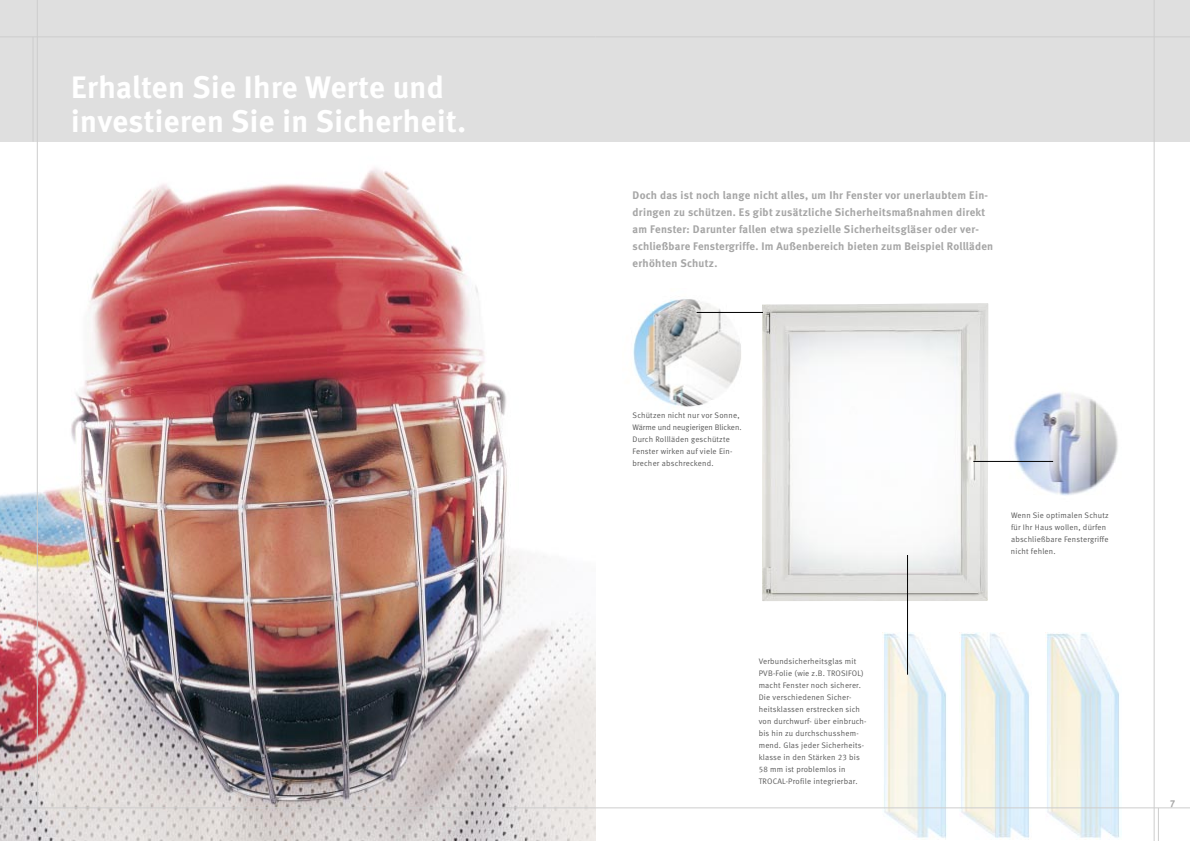
<style>
.page{position:relative;width:1190px;height:841px;background:#fff}
.page>*{position:absolute;margin:0;border:0;box-sizing:border-box;transform-origin:0 0}
.t1{font:31px/34px "Meta Bold LF";letter-spacing:.015em;color:#fff}
.t2{font:11px/17px "Meta Bold LF";letter-spacing:.025em;color:#a6a6a6}
.t3{font:10px "Meta Bold LF";color:#a6a6a6}
.t4{font:8px/12px "Meta Normal LF";letter-spacing:.025em;color:#5b5b5b}
</style>
<div class="page">
<img style="left:0;top:168px;width:596px;height:673px">
<div style="left:596px;top:0;width:594px;height:142px;background:#dfdfdf"></div>
<hr style="left:1154px;top:0;width:1px;height:841px;background:#cdcdcd">
<hr style="left:1158px;top:808px;width:1px;height:33px;background:#cdcdcd">
<hr style="left:596px;top:37px;width:594px;height:1px;background:#cdcdcd">
<img style="left:882px;top:632px;width:66px;height:207px">
<img style="left:960px;top:633px;width:71px;height:205px">
<img style="left:1045px;top:632px;width:76px;height:207px">
<img style="left:762px;top:303px;width:226px;height:298px">
<div style="left:0;top:0;width:596px;height:142px;background:#dfdfdf"></div>
<hr style="left:37px;top:0;width:1px;height:841px;background:#cdcdcd">
<hr style="left:33px;top:37px;width:1px;height:105px;background:#cdcdcd">
<hr style="left:0;top:37px;width:596px;height:1px;background:#cdcdcd">
<hr style="left:0;top:808px;width:596px;height:1px;background:#cdcdcd">
<img style="left:994px;top:392px;width:124px;height:104px">
<img style="left:633px;top:299px;width:108px;height:108px">
<hr style="left:697px;top:312px;width:66px;height:1px;background:#000">
<hr style="left:973px;top:461px;width:80px;height:1px;background:#000">
<hr style="left:907px;top:555px;width:1px;height:120px;background:#000">
<hr style="left:596px;top:808px;width:594px;height:1px;background:#cdcdcd">
<h1 class="t1" style="left:71px;top:74px;width:396px">Erhalten Sie Ihre Werte und investieren Sie in Sicherheit.</h1>
<p class="t2" style="left:633px;top:188px;width:362px">Doch das ist noch lange nicht alles, um Ihr Fenster vor unerlaubtem Ein&shy;dringen zu schützen. Es gibt zusätzliche Sicherheitsmaßnahmen direkt am Fenster: Darunter fallen etwa spezielle Sicherheitsgläser oder ver&shy;schließbare Fenstergriffe. Im Außenbereich bieten zum Beispiel Rollläden erhöhten Schutz.</p>
<p class="t4" style="left:633px;top:410px;width:111px">Schützen nicht nur vor Sonne,<br>Wärme und neugierigen Blicken.<br>Durch Rollläden geschützte<br>Fenster wirken auf viele Ein&shy;brecher abschreckend.</p>
<p class="t4" style="left:759px;top:656px;width:109px">Verbundsicherheitsglas mit<br>PVB-Folie (wie z.B. TROSIFOL) macht Fenster noch sicherer.<br>Die verschiedenen Sicher&shy;heitsklassen erstrecken sich von durchwurf- über einbruch&shy;bis hin zu durchschusshem&shy;mend. Glas jeder Sicherheits&shy;klasse in den Stärken 23 bis<br>58 mm ist problemlos in<br>TROCAL-Profile integrierbar.</p>
<p class="t4" style="left:1011px;top:510px;width:99px">Wenn Sie optimalen Schutz für Ihr Haus wollen, dürfen abschließbare Fenstergriffe nicht fehlen.</p>
<p class="t3" style="left:1170px;top:800px;width:7px">7</p>
</div>
